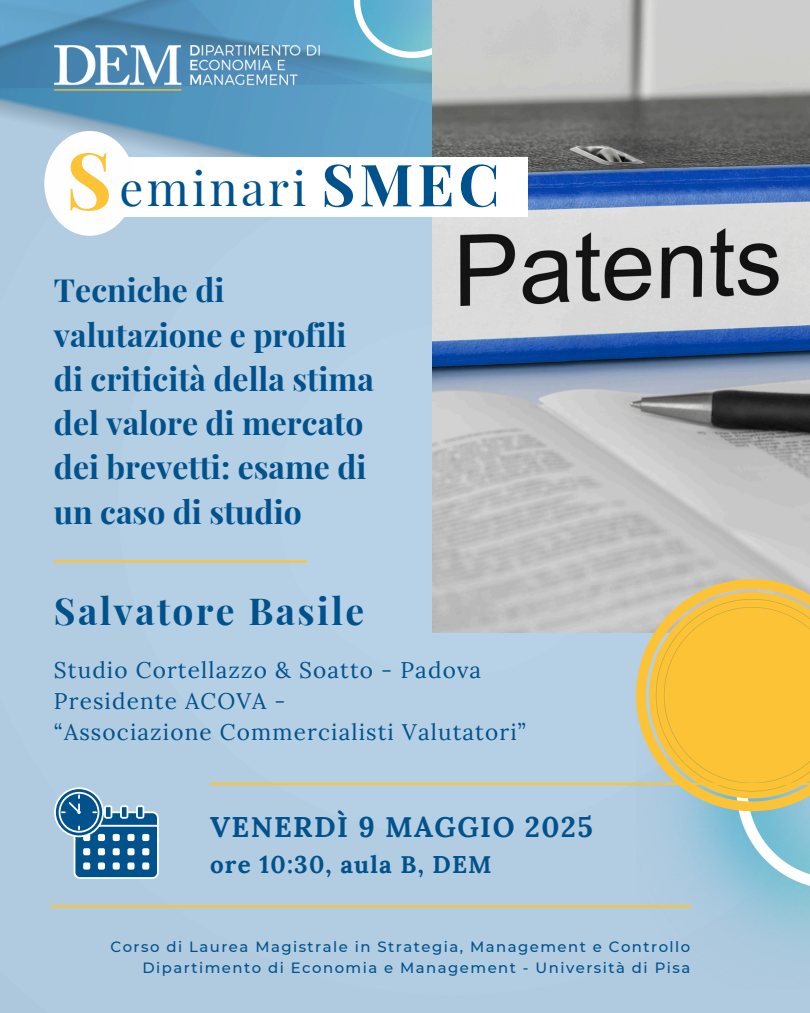
<style>
.page{position:relative;width:810px;height:1013px;background:#fff}
.page>*{position:absolute;margin:0;border:0;box-sizing:border-box;transform-origin:0 0}
.t1{font:700 78.9px "Playfair Display";color:#fdc336}
.t2{font:700 58.2px "Playfair Display";color:#00528d}
.t3{font:47.4px "Playfair Display";letter-spacing:.07em;color:#00528d}
.t4{font:700 37.2px "Playfair Display";letter-spacing:.065em;color:#00528d}
.t5{font:700 31.9px/44.2px "Playfair Display";color:#00528d}
.t6{font:700 28.4px "Lora";letter-spacing:.05em;color:#00528d}
.t7{font:700 24.2px "Lora";letter-spacing:.05em;color:#00528d}
.t8{font:22.6px/30.9px "Lora";letter-spacing:.05em;color:#00528d}
.t9{font:500 14.9px "Montserrat";letter-spacing:.1em;color:#00528d}
</style>
<div class="page">
<img style="left:0;top:0;width:810px;height:1012px">
<img style="left:297px;top:0;width:135px;height:115px">
<img style="left:432px;top:0;width:378px;height:632px">
<hr style="left:54px;top:560px;width:253px;height:2px;background:#fdc336">
<div style="left:113px;top:157px;width:415px;height:60px;background:#fff"></div>
<img style="left:636px;top:811px;width:174px;height:177px">
<svg style="left:636px;top:579px;width:174px;height:232px;background:#d0c592"></svg>
<svg style="left:656px;top:599px;width:154px;height:192px;background:#f7c23e"></svg>
<svg style="left:54px;top:787px;width:105px;height:91px;background:#5f92b8"></svg>
<hr style="left:50px;top:905px;width:640px;height:2px;background:#fdc336">
<hr style="left:210px;top:782px;width:600px;height:3px;background:#fdc336">
<div style="left:44px;top:131px;width:91px;height:105px;background:#fefeff;border-radius:50%"></div>
<img style="left:54px;top:45px;width:267px;height:46px">
<h3 class="t1" style="left:66px;top:124px;width:48px">S</h3>
<p class="t3" style="left:120px;top:154px;width:188px">eminari</p>
<p class="t2" style="left:321px;top:143px;width:180px">SMEC</p>
<p class="t5" style="left:54px;top:267px;width:321px">Tecniche di valutazione e profili di criticità della stima del valore di mercato dei brevetti: esame di un caso di studio</p>
<p class="t4" style="left:54px;top:585px;width:312px">Salvatore Basile</p>
<h1 class="t8" style="left:54px;top:654px;width:473px">Studio Cortellazzo &amp; Soatto - Padova<br>Presidente ACOVA -<br>“Associazione Commercialisti Valutatori”</h1>
<p class="t6" style="left:210px;top:808px;width:384px">VENERDÌ 9 MAGGIO 2025</p>
<p class="t7" style="left:210px;top:848px;width:283px">ore 10:30, aula B, DEM</p>
<h2 class="t9" style="left:110px;top:937px;width:581px">Corso di Laurea Magistrale in Strategia, Management e Controllo</h2>
<h4 class="t9" style="left:143px;top:958px;width:549px">Dipartimento di Economia e Management - Università di Pisa</h4>
</div>
